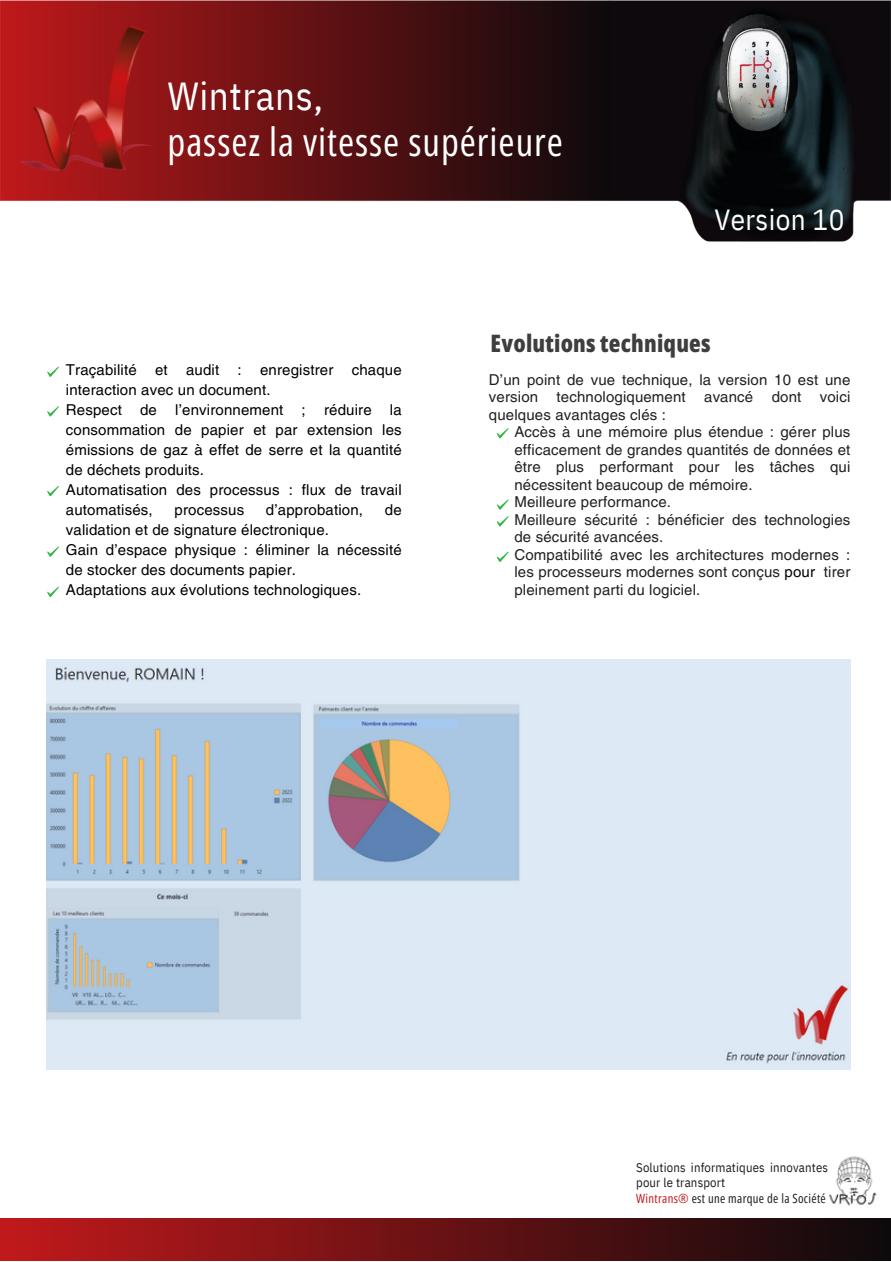
<style>
.page{position:relative;width:891px;height:1262px;background:#fff}
.page>*{position:absolute;margin:0;border:0;box-sizing:border-box;transform-origin:0 0}
.t1{font:39px "Open Sans Condensed";letter-spacing:.025em;color:#fff}
.t2{font:39px "IBM Plex Sans Cond";letter-spacing:.015em;color:#fff}
.t3{font:29px "IBM Plex Sans Cond";letter-spacing:.015em;color:#fff}
.t4{font:800 24px "Open Sans Condensed";letter-spacing:.01em;color:#3f3e3f}
.t5{font:15px/17.6px "Helvetica LT Pro";letter-spacing:.01em;color:#231f20;text-align:justify}
.t6{font:15px/20px "Helvetica LT Pro";letter-spacing:.01em;color:#000}
.t7{font:12.6px/15px "IBM Plex Sans Cond";letter-spacing:.015em;color:#1d1d1b}
.t8{font:12.6px "Open Sans Condensed";letter-spacing:.025em;color:#1d1d1b}
.s1{color:#000}
.s2{color:#c1191b}
</style>
<div class="page">
<svg style="left:47px;top:366px;width:12px;height:11px"></svg>
<svg style="left:47px;top:406px;width:12px;height:11px"></svg>
<svg style="left:47px;top:486px;width:12px;height:10px"></svg>
<svg style="left:47px;top:546px;width:12px;height:11px"></svg>
<svg style="left:47px;top:586px;width:12px;height:11px"></svg>
<svg style="left:497px;top:428px;width:12px;height:10px"></svg>
<svg style="left:497px;top:499px;width:12px;height:11px"></svg>
<svg style="left:497px;top:516px;width:12px;height:10px"></svg>
<svg style="left:497px;top:551px;width:12px;height:11px"></svg>
<img style="left:0;top:0;width:891px;height:242px">
<img style="left:19px;top:144px;width:8px;height:27px">
<img style="left:27px;top:19px;width:127px;height:159px">
<div style="left:0;top:1218px;width:891px;height:42px;background:linear-gradient(to right,#c1191b,#0d0a0c)"></div>
<img style="left:829px;top:1156px;width:48px;height:50px">
<img style="left:47px;top:659px;width:804px;height:410px">
<div style="left:458px;top:748px;width:56px;height:107px;background:#a9c7e3"></div>
<p class="t2" style="left:168px;top:70px;width:157px">Wintrans,</p>
<p class="t1" style="left:168px;top:115px;width:397px">passez la vitesse supérieure</p>
<p class="t3" style="left:715px;top:200px;width:131px">Version 10</p>
<p class="t6" style="left:66px;top:361px;width:337px">Traçabilité et audit : enregistrer chaque interaction avec un document.</p>
<p class="t6" style="left:66px;top:401px;width:337px;text-align:justify">Respect de l’environnement ; réduire la consommation de papier et par extension les émissions de gaz à effet de serre et la quantité de déchets produits.</p>
<p class="t6" style="left:66px;top:481px;width:337px">Automatisation des processus : flux de travail automatisés,</p>
<p class="t6" style="left:175px;top:501px;width:71px">processus</p>
<p class="t6" style="left:266px;top:501px;width:99px">d’approbation,</p>
<p class="t6" style="left:385px;top:501px;width:18px">de</p>
<p class="t6" style="left:66px;top:521px;width:265px">validation et de signature électronique.</p>
<p class="t6" style="left:66px;top:541px;width:337px">Gain d’espace physique : éliminer la nécessité de stocker des documents papier.</p>
<p class="t6" style="left:66px;top:581px;width:297px">Adaptations aux évolutions technologiques.</p>
<p class="t4" style="left:491px;top:326px;width:221px">Evolutions techniques</p>
<p class="t5" style="left:489px;top:372px;width:363px">D’un point de vue technique, la version 10 est une version technologiquement avancé dont voici quelques avantages clés :</p>
<p class="t5" style="left:514px;top:424px;width:337px">Accès à une mémoire plus étendue : gérer plus efficacement de grandes quantités de données et être plus performant pour les tâches qui nécessitent beaucoup de mémoire.</p>
<p class="t5" style="left:514px;top:494px;width:158px">Meilleure performance.</p>
<p class="t5" style="left:514px;top:512px;width:337px">Meilleure sécurité : bénéficier des technologies de sécurité avancées.</p>
<p class="t5" style="left:514px;top:547px;width:337px">Compatibilité avec les architectures modernes : les processeurs modernes sont conçus <span class="s1">pour</span> tirer pleinement parti du logiciel.</p>
<p class="t7" style="left:636px;top:1160px;width:193px">Solutions informatiques innovantes pour le transport</p>
<p class="t8" style="left:636px;top:1189px;width:191px"><span class="s2">Wintrans®</span> est une marque de la Société</p>
</div>
